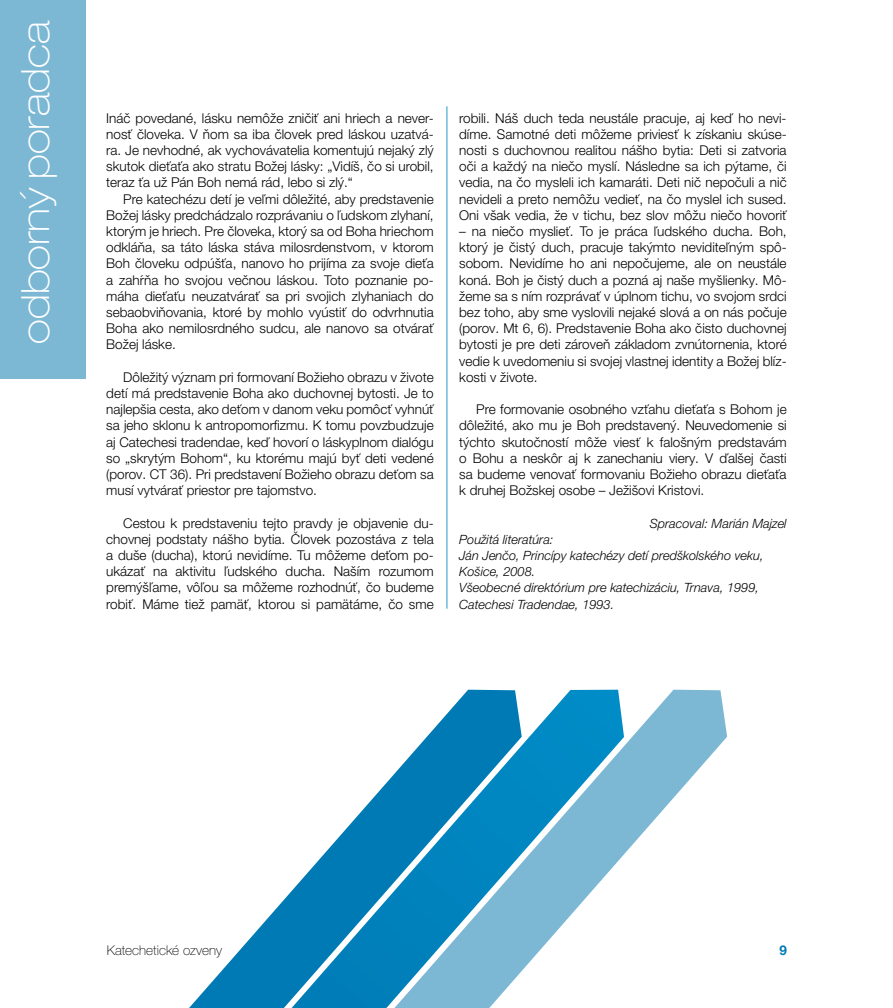
<style>
.page{position:relative;width:893px;height:1008px;background:#fff}
.page>*{position:absolute;margin:0;border:0;box-sizing:border-box;transform-origin:0 0}
.t1{font:100 expanded 39px "Helvetica Neue LT Pro";color:#fff}
.t2{font:300 13.5px/16.2px "Helvetica Neue LT Pro";color:#000;text-align:justify}
.t3{font:100 13.5px "Helvetica Neue LT Pro";color:#000}
.t4{font:700 13.5px "Helvetica Neue LT Pro";color:#007ab5}
.t5{font:italic 300 12.75px/16.2px "Helvetica Neue LT Pro";color:#000}
</style>
<div class="page">
<div style="left:0;top:0;width:86px;height:378px;background:#7cb8d4"></div>
<svg style="left:189px;top:890px;width:103px;height:118px"></svg>
<svg style="left:624px;top:689px;width:103px;height:165px;fill:#7cb8d4"></svg>
<svg style="left:292px;top:689px;width:332px;height:319px"></svg>
<hr style="left:447px;top:106px;width:1px;height:502px;background:#259bc9">
<h1 class="t1" style="left:11px;top:344px;width:324px;rotate:-90deg">odborný poradca</h1>
<p class="t2" style="left:106px;top:109px;width:329px">Ináč povedané, lásku nemôže zničiť ani hriech a never&shy;nosť človeka. V ňom sa iba človek pred láskou uzatvá&shy;ra. Je nevhodné, ak vychovávatelia komentujú nejaký zlý skutok dieťaťa ako stratu Božej lásky: „Vidíš, čo si urobil, teraz ťa už Pán Boh nemá rád, lebo si zlý.“</p>
<p class="t2" style="left:106px;top:190px;width:329px;text-indent:17px">Pre katechézu detí je veľmi dôležité, aby predstavenie Božej lásky predchádzalo rozprávaniu o ľudskom zlyhaní, ktorým je hriech. Pre človeka, ktorý sa od Boha hriechom odkláňa, sa táto láska stáva milosrdenstvom, v ktorom Boh človeku odpúšťa, nanovo ho prijíma za svoje dieťa a zahŕňa ho svojou večnou láskou. Toto poznanie po&shy;máha dieťaťu neuzatvárať sa pri svojich zlyhaniach do sebaobviňovania, ktoré by mohlo vyústiť do odvrhnutia Boha ako nemilosrdného sudcu, ale nanovo sa otvárať Božej láske.</p>
<p class="t2" style="left:106px;top:369px;width:329px;text-indent:17px">Dôležitý význam pri formovaní Božieho obrazu v živote detí má predstavenie Boha ako duchovnej bytosti. Je to najlepšia cesta, ako deťom v danom veku pomôcť vyhnúť sa jeho sklonu k antropomorfizmu. K tomu povzbudzuje aj Catechesi tradendae, keď hovorí o láskyplnom dialógu so „skrytým Bohom“, ku ktorému majú byť deti vedené (porov. CT 36). Pri predstavení Božieho obrazu deťom sa musí vytvárať priestor pre tajomstvo.</p>
<p class="t2" style="left:106px;top:514px;width:329px;text-indent:17px">Cestou k predstaveniu tejto pravdy je objavenie du&shy;chovnej podstaty nášho bytia. Človek pozostáva z tela a duše (ducha), ktorú nevidíme. Tu môžeme deťom po&shy;ukázať na aktivitu ľudského ducha. Naším rozumom premýšľame, vôľou sa môžeme rozhodnúť, čo budeme robiť. Máme tiež pamäť, ktorou si pamätáme, čo sme</p>
<p class="t2" style="left:459px;top:109px;width:329px">robili. Náš duch teda neustále pracuje, aj keď ho nevi&shy;díme. Samotné deti môžeme priviesť k získaniu skúse&shy;nosti s duchovnou realitou nášho bytia: Deti si zatvoria oči a každý na niečo myslí. Následne sa ich pýtame, či vedia, na čo mysleli ich kamaráti. Deti nič nepočuli a nič nevideli a preto nemôžu vedieť, na čo myslel ich sused.<br>Oni však vedia, že v tichu, bez slov môžu niečo hovoriť</p>
<p class="t2" style="left:459px;top:223px;width:329px">– na niečo myslieť. To je práca ľudského ducha. Boh, ktorý je čistý duch, pracuje takýmto neviditeľným spô&shy;sobom. Nevidíme ho ani nepočujeme, ale on neustále koná. Boh je čistý duch a pozná aj naše myšlienky. Mô&shy;žeme sa s ním rozprávať v úplnom tichu, vo svojom srdci bez toho, aby sme vyslovili nejaké slová a on nás počuje (porov. Mt 6, 6). Predstavenie Boha ako čisto duchovnej bytosti je pre deti zároveň základom zvnútornenia, ktoré vedie k uvedomeniu si svojej vlastnej identity a Božej blíz&shy;kosti v živote.</p>
<p class="t2" style="left:459px;top:401px;width:329px;text-indent:17px">Pre formovanie osobného vzťahu dieťaťa s Bohom je dôležité, ako mu je Boh predstavený. Neuvedomenie si týchto skutočností môže viesť k falošným predstavám o Bohu a neskôr aj k zanechaniu viery. V ďalšej časti sa budeme venovať formovaniu Božieho obrazu dieťaťa k druhej Božskej osobe – Ježišovi Kristovi.</p>
<p class="t5" style="left:650px;top:515px;width:138px">Spracoval: Marián Majzel</p>
<p class="t5" style="left:459px;top:531px;width:306px">Použitá literatúra:<br>Ján Jenčo, Princípy katechézy detí predškolského veku, Košice, 2008.<br>Všeobecné direktórium pre katechizáciu, Trnava, 1999, Catechesi Tradendae, 1993.</p>
<p class="t3" style="left:107px;top:942px;width:117px">Katechetické ozveny</p>
<p class="t4" style="left:780px;top:941px;width:9px">9</p>
</div>
